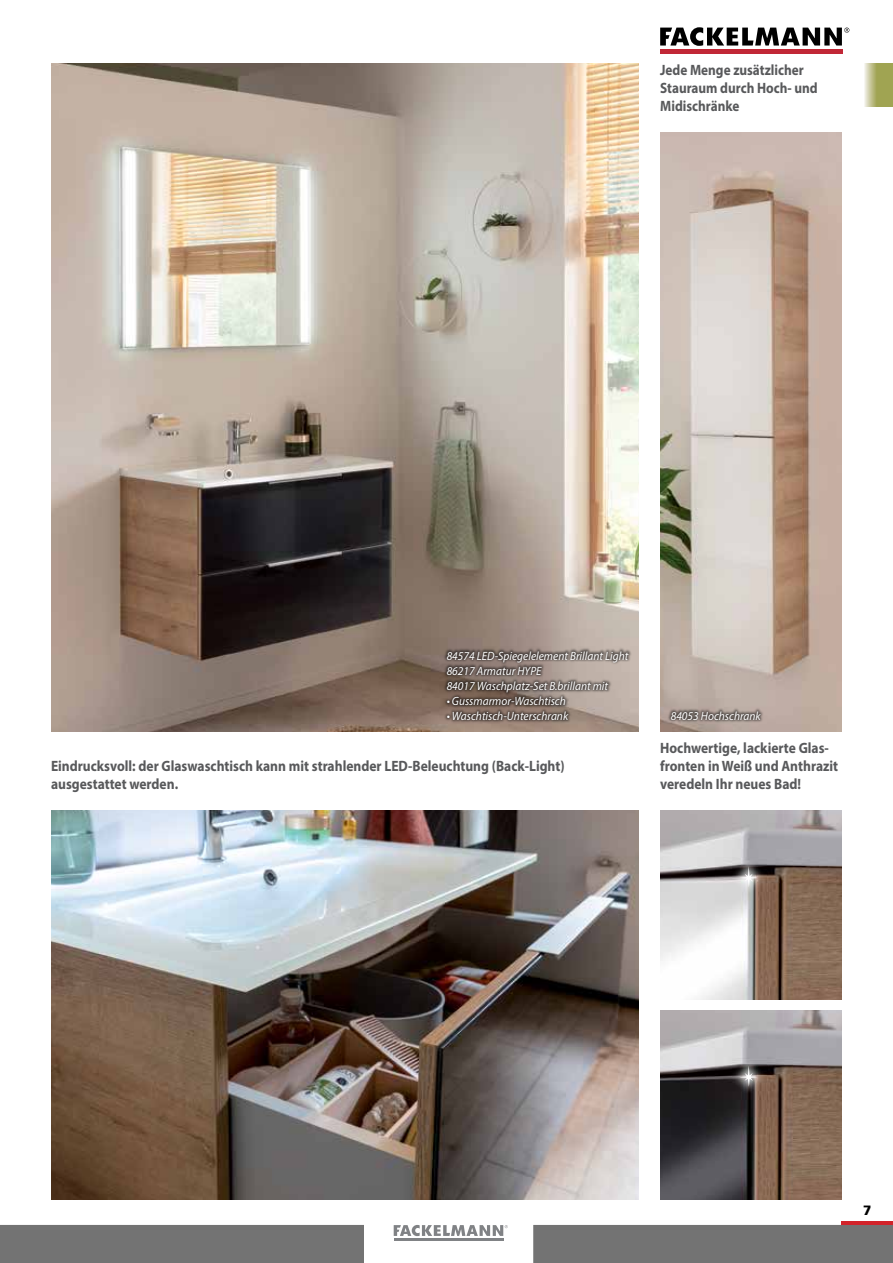
<style>
.page{position:relative;width:893px;height:1263px;background:#fff}
.page>*{position:absolute;margin:0;border:0;box-sizing:border-box;transform-origin:0 0}
.t1{font:700 15px/18px "Myriad Pro";color:#58595b;scale:.9 1}
.t2{font:700 15px/18px "Myriad Pro";color:#58595b;scale:.88 1}
.t3{font:900 13.5px "Frutiger";color:#000}
.t4{font:italic 12px/15px "Myriad Pro";color:#fff;scale:.95 1}
</style>
<div class="page">
<img style="left:660px;top:811px;width:182px;height:188px">
<img style="left:660px;top:133px;width:182px;height:598px">
<img style="left:51px;top:64px;width:588px;height:667px">
<img style="left:51px;top:811px;width:588px;height:388px">
<div style="left:443px;top:648px;width:189px;height:75px;background:#000;opacity:.55"></div>
<div style="left:667px;top:708px;width:97px;height:15px;background:#000;opacity:.55"></div>
<img style="left:660px;top:1011px;width:182px;height:188px">
<div style="left:731px;top:857px;width:35px;height:39px;background:#fff;opacity:.75"></div>
<svg style="left:739px;top:866px;width:18px;height:21px"></svg>
<div style="left:731px;top:1057px;width:35px;height:38px;background:#fff;opacity:.75"></div>
<svg style="left:739px;top:1065px;width:18px;height:22px"></svg>
<div style="left:0;top:1225px;width:364px;height:38px;background:#737373"></div>
<div style="left:533px;top:1225px;width:360px;height:38px;background:#737373"></div>
<hr style="left:842px;top:1222px;width:51px;height:3px;background:#d2232a">
<hr style="left:394px;top:1238px;width:109px;height:2px;background:#808285">
<svg style="left:394px;top:1225px;width:114px;height:11px"></svg>
<hr style="left:660px;top:49px;width:182px;height:4px;background:#c12736">
<svg style="left:660px;top:27px;width:189px;height:19px"></svg>
<svg style="left:864px;top:64px;width:29px;height:42px"></svg>
<p class="t2" style="left:660px;top:60px;width:181px">Jede Menge zusätzlicher<br>Stauraum durch Hoch- und<br>Midischränke</p>
<p class="t4" style="left:447px;top:648px;width:193px">84574 LED-Spiegelelement Brillant Light<br>86217 Armatur HYPE<br>84017 Waschplatz-Set B.brillant mit</p>
<p class="t4" style="left:447px;top:693px;width:127px">• Gussmarmor-Waschtisch</p>
<p class="t4" style="left:447px;top:708px;width:129px">• Waschtisch-Unterschrank</p>
<p class="t4" style="left:671px;top:708px;width:96px">84053 Hochschrank</p>
<p class="t1" style="left:51px;top:757px;width:572px">Eindrucksvoll: der Glaswaschtisch kann mit strahlender LED-Beleuchtung (Back-Light) ausgestattet werden.</p>
<p class="t1" style="left:660px;top:739px;width:199px">Hochwertige, lackierte Glas&shy;fronten in Weiß und Anthrazit veredeln Ihr neues Bad!</p>
<p class="t3" style="left:863px;top:1202px;width:10px">7</p>
</div>
